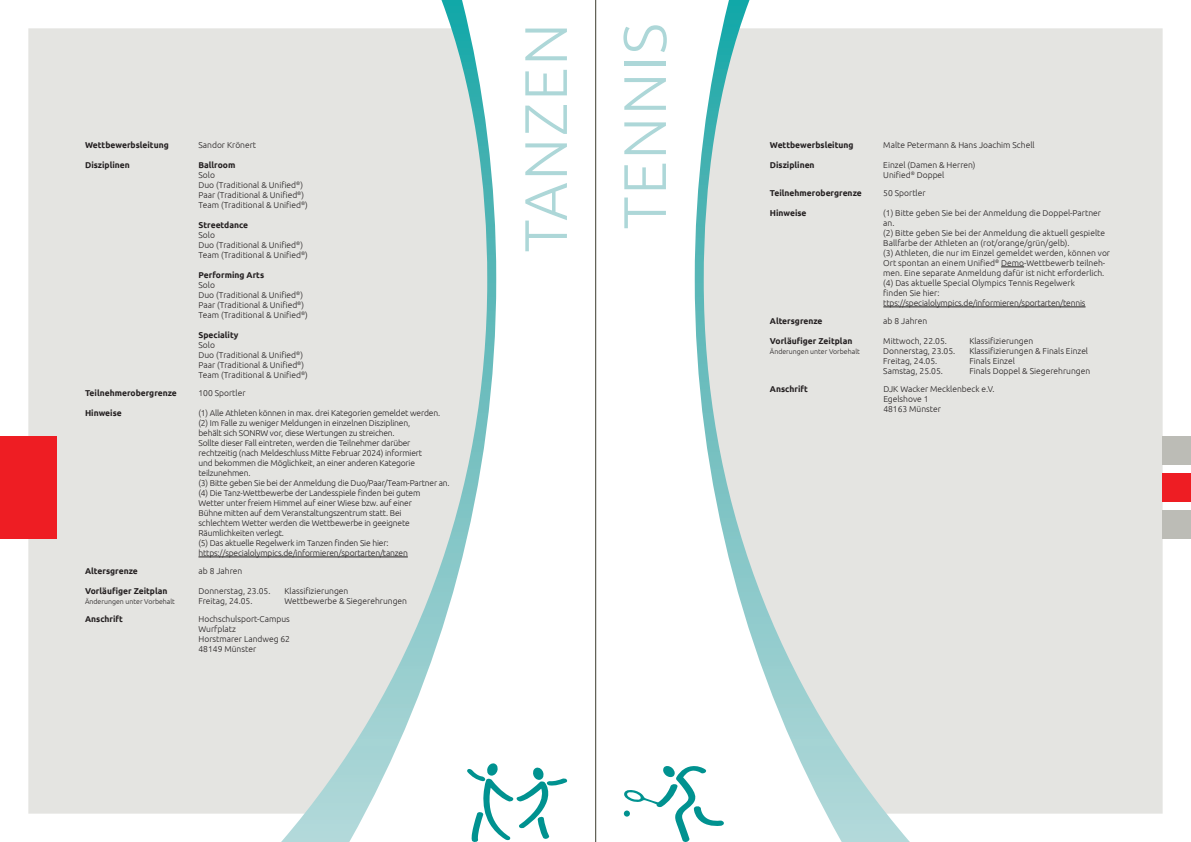
<style>
.page{position:relative;width:1191px;height:842px;background:#fff}
.page>*{position:absolute;margin:0;border:0;box-sizing:border-box;transform-origin:0 0}
.t1{font:300 60px "Ubuntu";letter-spacing:.03em;color:#add7d8}
.t2{font:300 8.5px/10px "Ubuntu";color:#231f20}
.t3{font:300 8.5px/10px "Ubuntu";letter-spacing:-.02em;color:#231f20}
.t4{font:700 8.5px "Ubuntu";color:#231f20}
.t5{font:300 7px "Ubuntu";color:#231f20}
</style>
<div class="page">
<hr style="left:595px;top:0;width:1px;height:842px;background:#636358">
<div style="left:910px;top:28px;width:252px;height:786px;background:#e4e4e1"></div>
<div style="left:1162px;top:510px;width:29px;height:29px;background:#bcbcb6"></div>
<div style="left:1162px;top:437px;width:29px;height:28px;background:#bcbcb6"></div>
<div style="left:1162px;top:473px;width:29px;height:29px;background:#ee1d23"></div>
<svg style="left:694px;top:0;width:216px;height:842px"></svg>
<div style="left:28px;top:28px;width:253px;height:786px;background:#e4e4e1"></div>
<div style="left:0;top:437px;width:57px;height:102px;background:#ee1d23"></div>
<svg style="left:281px;top:0;width:215px;height:842px"></svg>
<hr style="left:198px;top:557px;width:210px;height:1px;background:#231f20">
<svg style="left:467px;top:763px;width:100px;height:79px"></svg>
<svg style="left:623px;top:765px;width:101px;height:77px"></svg>
<svg style="left:1001px;top:267px;width:23px;height:1px"></svg>
<hr style="left:883px;top:307px;width:202px;height:1px;background:#231f20">
<p class="t4" style="left:85px;top:140px;width:85px">Wettbewerbsleitung</p>
<p class="t2" style="left:198px;top:140px;width:59px">Sandor Krönert</p>
<p class="t4" style="left:85px;top:160px;width:46px">Disziplinen</p>
<p class="t4" style="left:198px;top:160px;width:38px">Ballroom</p>
<p class="t2" style="left:198px;top:170px;width:111px">Solo<br>Duo (Traditional &amp; Unified<sup>®</sup>)<br>Paar (Traditional &amp; Unified<sup>®</sup>)<br>Team (Traditional &amp; Unified<sup>®</sup>)</p>
<p class="t4" style="left:198px;top:220px;width:51px">Streetdance</p>
<p class="t2" style="left:198px;top:230px;width:111px">Solo<br>Duo (Traditional &amp; Unified<sup>®</sup>)<br>Team (Traditional &amp; Unified<sup>®</sup>)</p>
<p class="t4" style="left:198px;top:270px;width:67px">Performing Arts</p>
<p class="t2" style="left:198px;top:280px;width:111px">Solo<br>Duo (Traditional &amp; Unified<sup>®</sup>)<br>Paar (Traditional &amp; Unified<sup>®</sup>)<br>Team (Traditional &amp; Unified<sup>®</sup>)</p>
<p class="t4" style="left:198px;top:330px;width:42px">Speciality</p>
<p class="t2" style="left:198px;top:340px;width:111px">Solo<br>Duo (Traditional &amp; Unified<sup>®</sup>)<br>Paar (Traditional &amp; Unified<sup>®</sup>)<br>Team (Traditional &amp; Unified<sup>®</sup>)</p>
<p class="t4" style="left:85px;top:388px;width:93px">Teilnehmerobergrenze</p>
<p class="t2" style="left:198px;top:388px;width:49px">100 Sportler</p>
<p class="t4" style="left:85px;top:408px;width:38px">Hinweise</p>
<p class="t3" style="left:198px;top:408px;width:253px">(1) Alle Athleten können in max. drei Kategorien gemeldet werden. (2) Im Falle zu weniger Meldungen in einzelnen Disziplinen,<br>behält sich SONRW vor, diese Wertungen zu streichen.<br>Sollte dieser Fall eintreten, werden die Teilnehmer darüber rechtzeitig (nach Meldeschluss Mitte Februar 2024) informiert<br>und bekommen die Möglichkeit, an einer anderen Kategorie teilzunehmen.<br>(3) Bitte geben Sie bei der Anmeldung die Duo/Paar/Team-Partner an. (4) Die Tanz-Wettbewerbe der Landesspiele finden bei gutem<br>Wetter unter freiem Himmel auf einer Wiese bzw. auf einer<br>Bühne mitten auf dem Veranstaltungszentrum statt. Bei<br>schlechtem Wetter werden die Wettbewerbe in geeignete Räumlichkeiten verlegt.<br>(5) Das aktuelle Regelwerk im Tanzen finden Sie hier: https://specialolympics.de/informieren/sportarten/tanzen</p>
<p class="t4" style="left:85px;top:566px;width:54px">Altersgrenze</p>
<p class="t2" style="left:198px;top:566px;width:45px">ab 8 Jahren</p>
<p class="t4" style="left:85px;top:585px;width:84px">Vorläufiger Zeitplan</p>
<p class="t5" style="left:85px;top:597px;width:91px">Änderungen unter Vorbehalt</p>
<p class="t2" style="left:198px;top:585px;width:73px">Donnerstag, 23.05.</p>
<p class="t2" style="left:284px;top:585px;width:65px">Klassifizierungen</p>
<p class="t2" style="left:198px;top:595px;width:56px">Freitag, 24.05.</p>
<p class="t2" style="left:284px;top:595px;width:124px">Wettbewerbe &amp; Siegerehrungen</p>
<p class="t4" style="left:85px;top:613px;width:39px">Anschrift</p>
<p class="t2" style="left:198px;top:613px;width:93px">Hochschulsport-Campus<br>Wurfplatz<br>Horstmarer Landweg 62<br>48149 Münster</p>
<h1 class="t1" style="left:509px;top:252px;width:231px;rotate:-90deg">TANZEN</h1>
<h1 class="t1" style="left:608px;top:229px;width:208px;rotate:-90deg">TENNIS</h1>
<p class="t4" style="left:770px;top:140px;width:85px">Wettbewerbsleitung</p>
<p class="t2" style="left:883px;top:140px;width:153px">Malte Petermann &amp; Hans Joachim Schell</p>
<p class="t4" style="left:770px;top:160px;width:46px">Disziplinen</p>
<p class="t2" style="left:883px;top:160px;width:94px">Einzel (Damen &amp; Herren)<br>Unified<sup>®</sup> Doppel</p>
<p class="t4" style="left:770px;top:188px;width:93px">Teilnehmerobergrenze</p>
<p class="t2" style="left:883px;top:188px;width:44px">50 Sportler</p>
<p class="t4" style="left:770px;top:208px;width:38px">Hinweise</p>
<p class="t2" style="left:883px;top:208px;width:228px">(1) Bitte geben Sie bei der Anmeldung die Doppel-Partner an.<br>(2) Bitte geben Sie bei der Anmeldung die aktuell gespielte Ballfarbe der Athleten an (rot/orange/grün/gelb).<br>(3) Athleten, die nur im Einzel gemeldet werden, können vor Ort spontan an einem Unified<sup>®</sup> Demo-Wettbewerb teilneh&shy;men. Eine separate Anmeldung dafür ist nicht erforderlich. (4) Das aktuelle Special Olympics Tennis Regelwerk<br>finden Sie hier: ttps://specialolympics.de/informieren/sportarten/tennis</p>
<p class="t4" style="left:770px;top:316px;width:54px">Altersgrenze</p>
<p class="t2" style="left:883px;top:316px;width:45px">ab 8 Jahren</p>
<p class="t4" style="left:770px;top:336px;width:84px">Vorläufiger Zeitplan</p>
<p class="t5" style="left:770px;top:347px;width:91px">Änderungen unter Vorbehalt</p>
<p class="t2" style="left:883px;top:335px;width:65px">Mittwoch, 22.05.</p>
<p class="t2" style="left:969px;top:335px;width:65px">Klassifizierungen</p>
<p class="t2" style="left:883px;top:345px;width:73px">Donnerstag, 23.05.</p>
<p class="t2" style="left:969px;top:345px;width:120px">Klassifizierungen &amp; Finals Einzel</p>
<p class="t2" style="left:883px;top:355px;width:56px">Freitag, 24.05.</p>
<p class="t2" style="left:969px;top:355px;width:47px">Finals Einzel</p>
<p class="t2" style="left:883px;top:365px;width:61px">Samstag, 25.05.</p>
<p class="t2" style="left:969px;top:365px;width:122px">Finals Doppel &amp; Siegerehrungen</p>
<p class="t4" style="left:770px;top:383px;width:39px">Anschrift</p>
<p class="t2" style="left:883px;top:383px;width:113px">DJK Wacker Mecklenbeck e.V.<br>Egelshove 1<br>48163 Münster</p>
</div>
